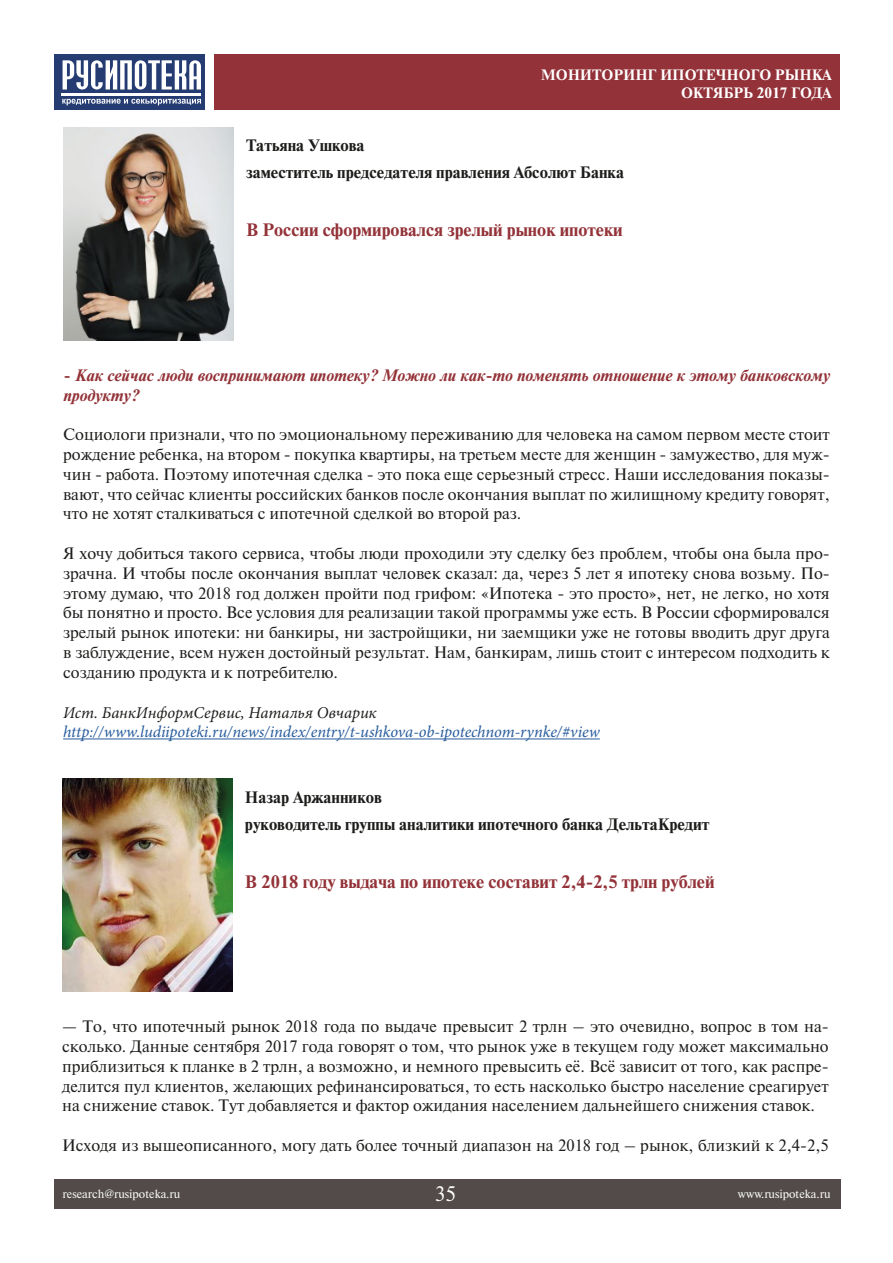
<style>
.page{position:relative;width:893px;height:1263px;background:#fff}
.page>*{position:absolute;margin:0;border:0;box-sizing:border-box;transform-origin:0 0}
.t1{font:21px "Newton C";color:#fff}
.t2{font:700 18px "Newton C";color:#933238}
.t3{font:16.5px/19.8px "Newton C";color:#1d1d1b;text-align:justify}
.t4{font:700 16.5px "Newton C";color:#1d1d1b}
.t5{font:italic 700 16.5px/19.8px "Newton C";color:#933238}
.t6{font:italic 16.5px "Minion Pro";letter-spacing:-.005em;color:#275b9c}
.t7{font:italic 16.5px "Minion Pro";color:#1d1d1b}
.t8{font:700 15px/18px "Newton C";color:#fff;text-align:right}
.t9{font:12px "Newton C";color:#fff}
</style>
<div class="page">
<div style="left:54px;top:1180px;width:787px;height:29px;background:#524b49"></div>
<div style="left:215px;top:54px;width:625px;height:55px;background:#933238"></div>
<div style="left:55px;top:54px;width:150px;height:56px;background:#253c73"></div>
<svg style="left:63px;top:60px;width:138px;height:29px"></svg>
<hr style="left:62px;top:93px;width:139px;height:2px;background:#fff">
<svg style="left:62px;top:99px;width:139px;height:6px"></svg>
<hr style="left:63px;top:738px;width:537px;height:1px;background:#275b9c">
<img style="left:64px;top:128px;width:170px;height:212px">
<img style="left:62px;top:779px;width:171px;height:212px">
<p class="t8" style="left:541px;top:66px;width:292px">МОНИТОРИНГ ИПОТЕЧНОГО РЫНКА<br>ОКТЯБРЬ 2017 ГОДА</p>
<p class="t4" style="left:246px;top:136px;width:120px">Татьяна Ушкова</p>
<p class="t4" style="left:246px;top:164px;width:380px">заместитель председателя правления Абсолют Банка</p>
<p class="t2" style="left:246px;top:220px;width:378px">В России сформировался зрелый рынок ипотеки</p>
<p class="t5" style="left:63px;top:365px;width:768px">- Как сейчас люди воспринимают ипотеку? Можно ли как-то поменять отношение к этому банковскому продукту?</p>
<p class="t3" style="left:63px;top:425px;width:768px">Социологи признали, что по эмоциональному переживанию для человека на самом первом месте стоит рождение ребенка, на втором - покупка квартиры, на третьем месте для женщин - замужество, для муж&shy;чин - работа. Поэтому ипотечная сделка - это пока еще серьезный стресс. Наши исследования показы&shy;вают, что сейчас клиенты российских банков после окончания выплат по жилищному кредиту говорят, что не хотят сталкиваться с ипотечной сделкой во второй раз.</p>
<p class="t3" style="left:63px;top:544px;width:768px">Я хочу добиться такого сервиса, чтобы люди проходили эту сделку без проблем, чтобы она была про&shy;зрачна. И чтобы после окончания выплат человек сказал: да, через 5 лет я ипотеку снова возьму. По&shy;этому думаю, что 2018 год должен пройти под грифом: «Ипотека - это просто», нет, не легко, но хотя бы понятно и просто. Все условия для реализации такой программы уже есть. В России сформировался зрелый рынок ипотеки: ни банкиры, ни застройщики, ни заемщики уже не готовы вводить друг друга в заблуждение, всем нужен достойный результат. Нам, банкирам, лишь стоит с интересом подходить к созданию продукта и к потребителю.</p>
<p class="t7" style="left:63px;top:701px;width:315px">Ист. БанкИнформСервис, Наталья Овчарик</p>
<p class="t6" style="left:63px;top:721px;width:538px">http://www.ludiipoteki.ru/news/index/entry/t-ushkova-ob-ipotechnom-rynke/#view</p>
<p class="t4" style="left:245px;top:788px;width:138px">Назар Аржанников</p>
<p class="t4" style="left:245px;top:815px;width:466px">руководитель группы аналитики ипотечного банка ДельтаКредит</p>
<p class="t2" style="left:245px;top:871px;width:471px">В 2018 году выдача по ипотеке составит 2,4-2,5 трлн рублей</p>
<p class="t3" style="left:62px;top:1017px;width:768px">— То, что ипотечный рынок 2018 года по выдаче превысит 2 трлн – это очевидно, вопрос в том на&shy;сколько. Данные сентября 2017 года говорят о том, что рынок уже в текущем году может максимально приблизиться к планке в 2 трлн, а возможно, и немного превысить её. Всё зависит от того, как распре&shy;делится пул клиентов, желающих рефинансироваться, то есть насколько быстро население среагирует на снижение ставок. Тут добавляется и фактор ожидания населением дальнейшего снижения ставок.</p>
<p class="t3" style="left:62px;top:1135px;width:768px">Исходя из вышеописанного, могу дать более точный диапазон на 2018 год – рынок, близкий к 2,4-2,5</p>
<p class="t1" style="left:435px;top:1182px;width:23px">35</p>
<p class="t9" style="left:63px;top:1187px;width:119px">research@rusipoteka.ru</p>
<p class="t9" style="left:738px;top:1187px;width:94px">www.rusipoteka.ru</p>
</div>
